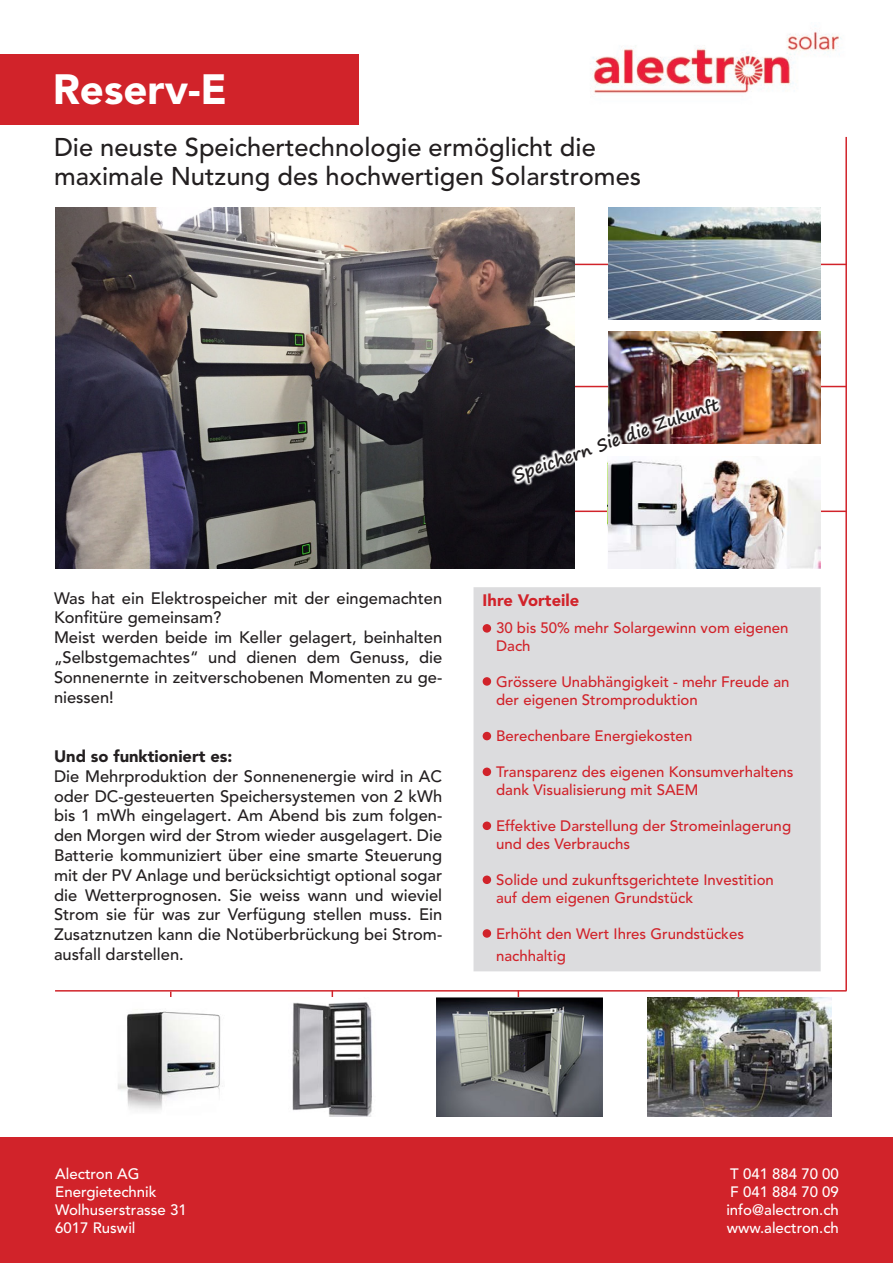
<style>
.page{position:relative;width:893px;height:1263px;background:#fff}
.page>*{position:absolute;margin:0;border:0;box-sizing:border-box;transform-origin:0 0}
.t1{font:900 42px "Avenir LT Std";color:#fff}
.t2{font:500 25.5px "Avenir LT Std";color:#231f20}
.t3{font:500 16.5px/19.8px "Avenir LT Std";color:#231f20;text-align:justify}
.t4{font:700 16.5px "Segoe Print";color:#231f20}
.t5{font:900 16.5px "Avenir LT Std";color:#231f20}
.t6{font:900 16.5px "Avenir LT Std";color:#d1232a}
.t7{font:500 15px/18px "Avenir LT Std";color:#d1232a}
.t8{font:500 15px "Avenir LT Std";color:#fff}
</style>
<div class="page">
<img style="left:592px;top:30px;width:250px;height:63px">
<div style="left:0;top:54px;width:358px;height:70px;background:#d1232a"></div>
<hr style="left:845px;top:137px;width:2px;height:854px;background:#d1232a">
<hr style="left:55px;top:990px;width:791px;height:1px;background:#d1232a">
<hr style="left:170px;top:991px;width:1px;height:83px;background:#d1232a">
<hr style="left:738px;top:990px;width:1px;height:83px;background:#d1232a">
<hr style="left:518px;top:990px;width:1px;height:83px;background:#d1232a">
<hr style="left:332px;top:990px;width:1px;height:83px;background:#d1232a">
<div style="left:473px;top:587px;width:348px;height:384px;background:#dcdcde;border:2px solid #a8a9ad"></div>
<hr style="left:529px;top:264px;width:318px;height:1px;background:#d1232a">
<hr style="left:529px;top:386px;width:318px;height:1px;background:#d1232a">
<hr style="left:496px;top:511px;width:351px;height:1px;background:#d1232a">
<div style="left:483px;top:625px;width:7px;height:7px;background:#d1232a;border-radius:50%"></div>
<div style="left:483px;top:624px;width:8px;height:9px;border:2px solid #d1232a;border-radius:50%"></div>
<div style="left:483px;top:678px;width:7px;height:7px;background:#d1232a;border-radius:50%"></div>
<div style="left:483px;top:677px;width:8px;height:9px;border:2px solid #d1232a;border-radius:50%"></div>
<div style="left:483px;top:732px;width:7px;height:7px;background:#d1232a;border-radius:50%"></div>
<div style="left:483px;top:732px;width:8px;height:8px;border:2px solid #d1232a;border-radius:50%"></div>
<div style="left:483px;top:822px;width:7px;height:7px;background:#d1232a;border-radius:50%"></div>
<div style="left:483px;top:821px;width:8px;height:9px;border:2px solid #d1232a;border-radius:50%"></div>
<div style="left:483px;top:876px;width:7px;height:7px;background:#d1232a;border-radius:50%"></div>
<div style="left:483px;top:875px;width:8px;height:9px;border:2px solid #d1232a;border-radius:50%"></div>
<div style="left:483px;top:930px;width:7px;height:7px;background:#d1232a;border-radius:50%"></div>
<div style="left:483px;top:929px;width:8px;height:9px;border:2px solid #d1232a;border-radius:50%"></div>
<div style="left:0;top:1137px;width:893px;height:126px;background:#d1232a"></div>
<img style="left:56px;top:207px;width:518px;height:361px">
<img style="left:608px;top:207px;width:213px;height:112px">
<img style="left:608px;top:331px;width:213px;height:112px">
<img style="left:608px;top:460px;width:213px;height:108px">
<div style="left:483px;top:768px;width:7px;height:7px;background:#d1232a;border-radius:50%"></div>
<div style="left:483px;top:767px;width:8px;height:9px;border:2px solid #d1232a;border-radius:50%"></div>
<img style="left:437px;top:997px;width:165px;height:119px">
<img style="left:647px;top:997px;width:185px;height:119px">
<img style="left:292px;top:997px;width:80px;height:119px">
<img style="left:118px;top:997px;width:103px;height:113px">
<img style="left:508px;top:392px;width:219px;height:98px">
<p class="t1" style="left:53px;top:64px;width:176px">Reserv-E</p>
<p class="t2" style="left:54px;top:133px;width:543px">Die neuste Speichertechnologie ermöglicht die</p>
<p class="t2" style="left:54px;top:161px;width:589px">maximale Nutzung des hochwertigen Solarstromes</p>
<p class="t4" style="left:510px;top:462px;width:218px;rotate:-20deg">Speichern Sie die Zukunft</p>
<p class="t3" style="left:54px;top:588px;width:390px">Was hat ein Elektrospeicher mit der eingemachten</p>
<p class="t6" style="left:483px;top:590px;width:98px">Ihre Vorteile</p>
<p class="t3" style="left:54px;top:608px;width:169px">Konfitüre gemeinsam?</p>
<p class="t3" style="left:54px;top:628px;width:390px">Meist werden beide im Keller gelagert, beinhalten „Selbstgemachtes“ und dienen dem Genuss, die Sonnenernte in zeitverschobenen Momenten zu ge&shy;niessen!</p>
<p class="t7" style="left:496px;top:619px;width:294px">30 bis 50% mehr Solargewinn vom eigenen<br>Dach</p>
<p class="t7" style="left:496px;top:673px;width:295px">Grössere Unabhängigkeit - mehr Freude an der eigenen Stromproduktion</p>
<p class="t7" style="left:496px;top:727px;width:198px">Berechenbare Energiekosten</p>
<p class="t7" style="left:496px;top:763px;width:299px">Transparenz des eigenen Konsumverhaltens dank Visualisierung mit SAEM</p>
<p class="t7" style="left:496px;top:817px;width:297px">Effektive Darstellung der Stromeinlagerung und des Verbrauchs</p>
<p class="t7" style="left:496px;top:871px;width:279px">Solide und zukunftsgerichtete Investition</p>
<p class="t7" style="left:496px;top:889px;width:199px">auf dem eigenen Grundstück</p>
<p class="t7" style="left:496px;top:925px;width:249px">Erhöht den Wert Ihres Grundstückes</p>
<p class="t7" style="left:496px;top:947px;width:71px">nachhaltig</p>
<p class="t5" style="left:54px;top:746px;width:180px">Und so funktioniert es:</p>
<p class="t3" style="left:54px;top:767px;width:390px">Die Mehrproduktion der Sonnenenergie wird in AC oder DC-gesteuerten Speichersystemen von 2 kWh bis 1 mWh eingelagert. Am Abend bis zum folgen&shy;den Morgen wird der Strom wieder ausgelagert. Die Batterie kommuniziert über eine smarte Steuerung mit der PV Anlage und berücksichtigt optional sogar die Wetterprognosen. Sie weiss wann und wieviel Strom sie für was zur Verfügung stellen muss. Ein Zusatznutzen kann die Notüberbrückung bei Strom&shy;ausfall darstellen.</p>
<p class="t8" style="left:55px;top:1165px;width:86px">Alectron AG</p>
<p class="t8" style="left:55px;top:1183px;width:103px">Energietechnik</p>
<p class="t8" style="left:55px;top:1201px;width:133px">Wolhuserstrasse 31</p>
<p class="t8" style="left:55px;top:1219px;width:82px">6017 Ruswil</p>
<p class="t8" style="left:730px;top:1165px;width:110px">T 041 884 70 00</p>
<p class="t8" style="left:730px;top:1183px;width:110px">F 041 884 70 09</p>
<p class="t8" style="left:726px;top:1201px;width:114px">info@alectron.ch</p>
<p class="t8" style="left:727px;top:1219px;width:114px">www.alectron.ch</p>
</div>
